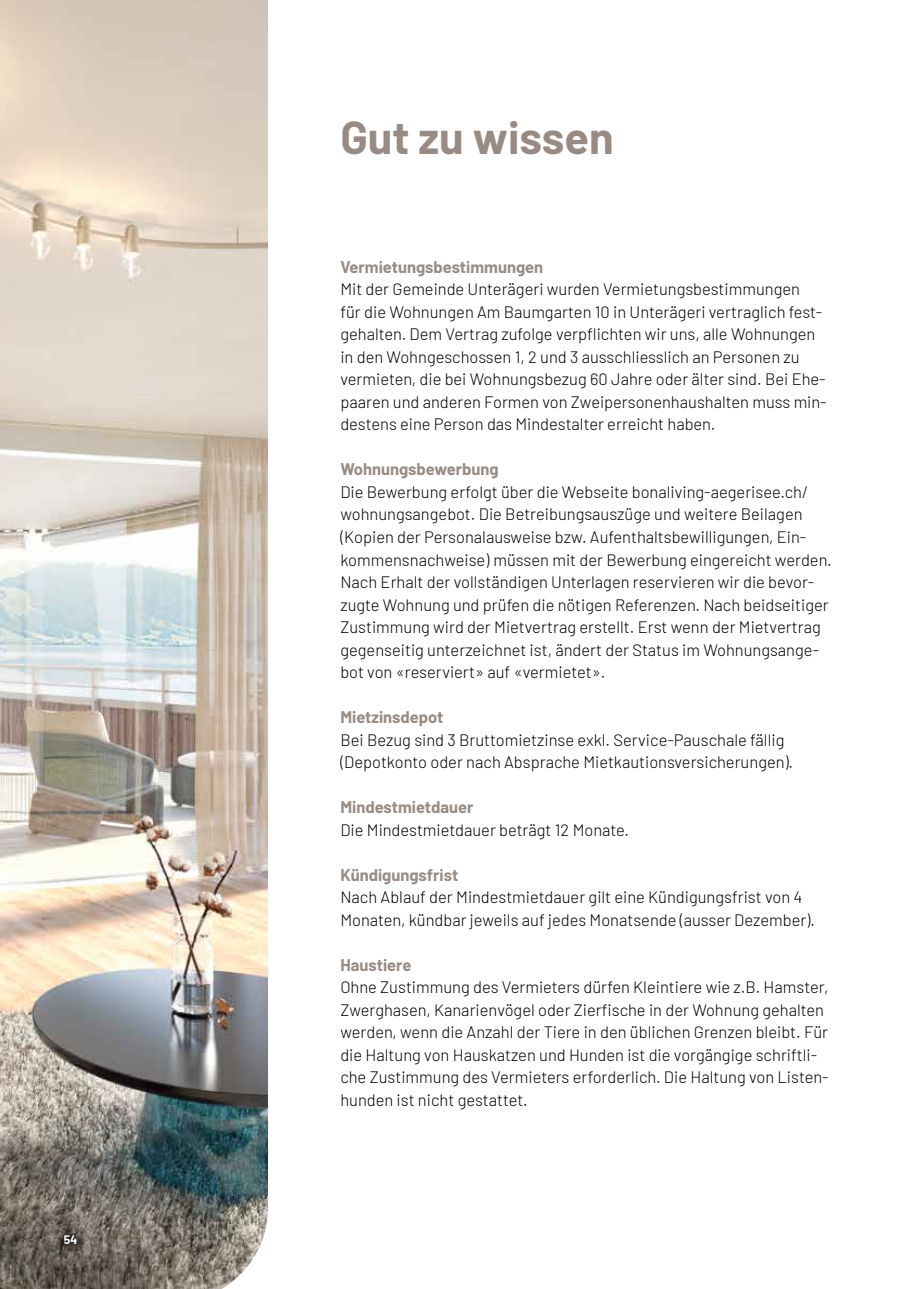
<style>
.page{position:relative;width:919px;height:1289px;background:#fff}
.page>*{position:absolute;margin:0;border:0;box-sizing:border-box;transform-origin:0 0}
.t1{font:700 45px "Barlow";color:#988b84}
.t2{font:300 16.5px/22.5px "Barlow";color:#000}
.t3{font:700 16.5px "Barlow";color:#988b84}
.t4{font:700 12px "Barlow";color:#fff}
</style>
<div class="page">
<img style="left:0;top:0;width:268px;height:1288px">
<svg style="left:60px;top:1230px;width:21px;height:17px"></svg>
<p class="t4" style="left:64px;top:1230px;width:15px">54</p>
<h1 class="t1" style="left:340px;top:104px;width:275px">Gut zu wissen</h1>
<p class="t3" style="left:340px;top:255px;width:204px">Vermietungsbestimmungen</p>
<p class="t2" style="left:340px;top:277px;width:488px">Mit der Gemeinde Unterägeri wurden Vermietungsbestimmungen<br>für die Wohnungen Am Baumgarten 10 in Unterägeri vertraglich fest&shy;gehalten. Dem Vertrag zufolge verpflichten wir uns, alle Wohnungen in den Wohngeschossen 1, 2 und 3 ausschliesslich an Personen zu vermieten, die bei Wohnungsbezug 60 Jahre oder älter sind. Bei Ehe&shy;paaren und anderen Formen von Zweipersonenhaushalten muss min&shy;destens eine Person das Mindestalter erreicht haben.</p>
<p class="t3" style="left:340px;top:457px;width:160px">Wohnungsbewerbung</p>
<p class="t2" style="left:340px;top:479px;width:493px">Die Bewerbung erfolgt über die Webseite bonaliving-aegerisee.ch/ wohnungsangebot. Die Betreibungsauszüge und weitere Beilagen (Kopien der Personalausweise bzw. Aufenthaltsbewilligungen, Ein&shy;kommensnachweise) müssen mit der Bewerbung eingereicht werden.<br>Nach Erhalt der vollständigen Unterlagen reservieren wir die bevor&shy;zugte Wohnung und prüfen die nötigen Referenzen. Nach beidseitiger Zustimmung wird der Mietvertrag erstellt. Erst wenn der Mietvertrag gegenseitig unterzeichnet ist, ändert der Status im Wohnungsange&shy;bot von «reserviert» auf «vermietet».</p>
<p class="t3" style="left:340px;top:705px;width:105px">Mietzinsdepot</p>
<p class="t2" style="left:340px;top:727px;width:454px">Bei Bezug sind 3 Bruttomietzinse exkl. Service-Pauschale fällig (Depotkonto oder nach Absprache Mietkautionsversicherungen).</p>
<p class="t3" style="left:340px;top:795px;width:135px">Mindestmietdauer</p>
<p class="t2" style="left:340px;top:817px;width:290px">Die Mindestmietdauer beträgt 12 Monate.</p>
<p class="t3" style="left:340px;top:862px;width:119px">Kündigungsfrist</p>
<p class="t2" style="left:340px;top:884px;width:476px">Nach Ablauf der Mindestmietdauer gilt eine Kündigungsfrist von 4<br>Monaten, kündbar jeweils auf jedes Monatsende (ausser Dezember).</p>
<p class="t3" style="left:340px;top:952px;width:72px">Haustiere</p>
<p class="t2" style="left:340px;top:974px;width:490px">Ohne Zustimmung des Vermieters dürfen Kleintiere wie z.B. Hamster, Zwerghasen, Kanarienvögel oder Zierfische in der Wohnung gehalten werden, wenn die Anzahl der Tiere in den üblichen Grenzen bleibt. Für die Haltung von Hauskatzen und Hunden ist die vorgängige schriftli&shy;che Zustimmung des Vermieters erforderlich. Die Haltung von Listen&shy;hunden ist nicht gestattet.</p>
</div>
